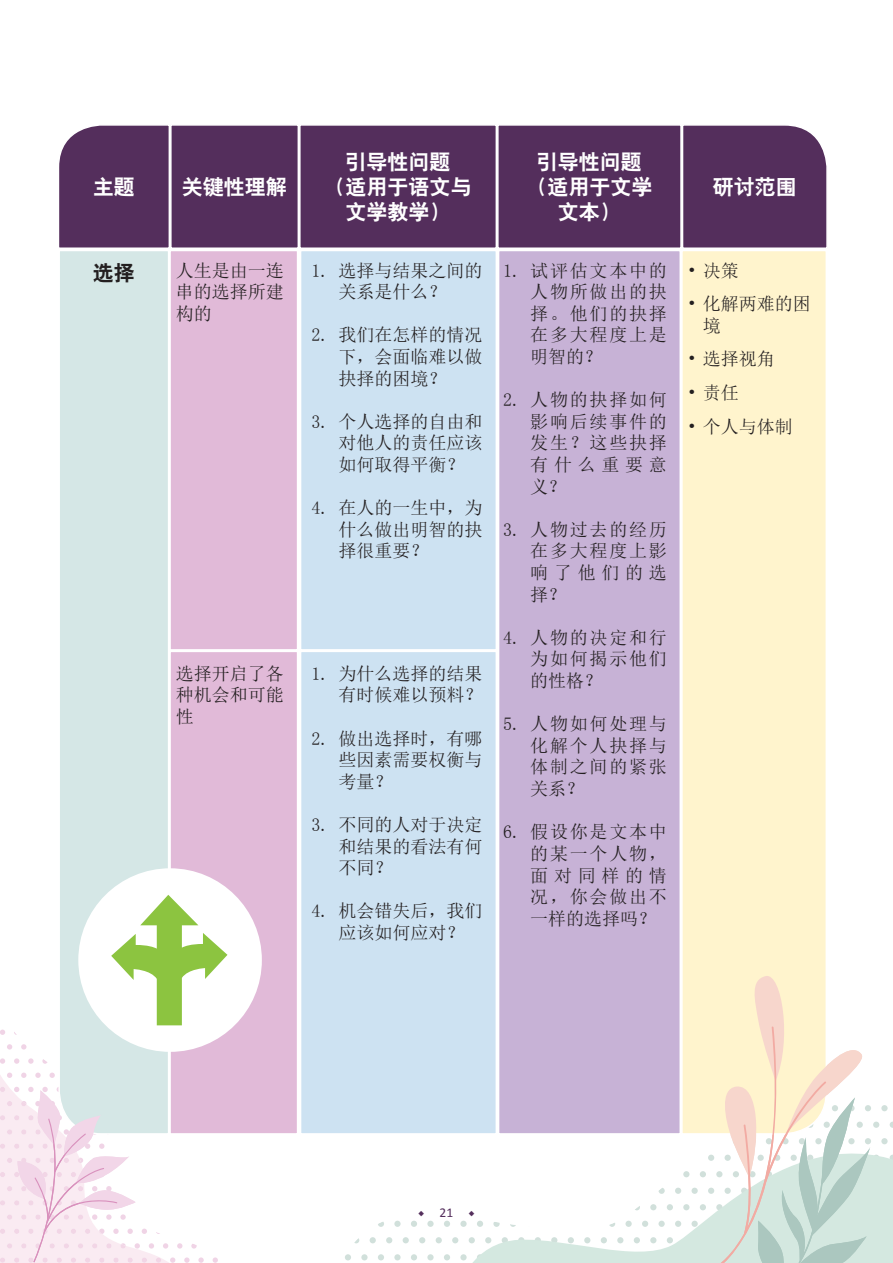
<style>
.page{position:relative;width:893px;height:1263px;background:#fff}
.page>*{position:absolute;margin:0;border:0;box-sizing:border-box;transform-origin:0 0}
.t1{font:21px/25.2px "H Yb 2 gj";color:#fff;text-align:center}
.t2{font:21px "H Yb 2 gj";color:#231f20}
.t3{font:18px/21.6px "Sim Sun";color:#231f20;text-align:justify}
.t4{font:13.5px "Minion Pro";color:#542e5c}
.s1{font-family:"Calibri"}
</style>
<div class="page">
<svg style="left:378px;top:1222px;width:6px;height:5px"></svg>
<div style="left:394px;top:1221px;width:7px;height:6px;background:#d1e0db;border-radius:50%"></div>
<svg style="left:411px;top:1221px;width:6px;height:6px"></svg>
<div style="left:427px;top:1221px;width:7px;height:6px;background:#d1e0db;border-radius:50%"></div>
<svg style="left:444px;top:1221px;width:6px;height:6px"></svg>
<svg style="left:354px;top:1238px;width:5px;height:5px"></svg>
<svg style="left:370px;top:1237px;width:6px;height:6px"></svg>
<svg style="left:386px;top:1237px;width:6px;height:6px"></svg>
<svg style="left:403px;top:1237px;width:6px;height:6px"></svg>
<svg style="left:419px;top:1237px;width:6px;height:6px"></svg>
<svg style="left:436px;top:1237px;width:6px;height:6px"></svg>
<svg style="left:452px;top:1237px;width:6px;height:6px"></svg>
<svg style="left:345px;top:1254px;width:6px;height:6px"></svg>
<div style="left:361px;top:1254px;width:7px;height:6px;background:#d1e0db;border-radius:50%"></div>
<svg style="left:378px;top:1254px;width:6px;height:6px"></svg>
<div style="left:394px;top:1254px;width:7px;height:6px;background:#d1e0db;border-radius:50%"></div>
<svg style="left:411px;top:1254px;width:6px;height:6px"></svg>
<div style="left:427px;top:1254px;width:7px;height:6px;background:#d1e0db;border-radius:50%"></div>
<svg style="left:444px;top:1254px;width:6px;height:6px"></svg>
<svg style="left:458px;top:1105px;width:435px;height:158px"></svg>
<svg style="left:213px;top:1257px;width:5px;height:6px"></svg>
<svg style="left:0;top:1029px;width:5px;height:6px"></svg>
<div style="left:60px;top:251px;width:108px;height:793px;background:#d5e7e6"></div>
<div style="left:169px;top:250px;width:129px;height:401px;background:#e1bad8;border:2px solid #fff"></div>
<div style="left:169px;top:651px;width:129px;height:484px;background:#e1bad8;border:2px solid #fff"></div>
<div style="left:300px;top:250px;width:197px;height:401px;background:#cde2f2;border:2px solid #fff"></div>
<div style="left:300px;top:651px;width:197px;height:484px;background:#cde2f2;border:2px solid #fff"></div>
<div style="left:498px;top:250px;width:183px;height:885px;background:#c7b2d6;border:2px solid #fff"></div>
<div style="left:680px;top:250px;width:146px;height:885px;background:#fff4cd"></div>
<div style="left:683px;top:125px;width:144px;height:123px;background:#542e5c"></div>
<div style="left:299px;top:124px;width:198px;height:125px;background:#542e5c;border:2px solid #fff"></div>
<div style="left:497px;top:124px;width:185px;height:125px;background:#542e5c;border:2px solid #fff"></div>
<div style="left:170px;top:124px;width:129px;height:125px;background:#542e5c;border:2px solid #fff"></div>
<svg style="left:59px;top:124px;width:112px;height:125px"></svg>
<div style="left:78px;top:868px;width:184px;height:184px;background:#fff;border-radius:50%"></div>
<svg style="left:111px;top:895px;width:116px;height:130px"></svg>
<svg style="left:700px;top:972px;width:179px;height:291px"></svg>
<svg style="left:0;top:1044px;width:204px;height:219px"></svg>
<p class="t1" style="left:93px;top:174px;width:44px">主题</p>
<p class="t1" style="left:182px;top:174px;width:106px">关键性理解</p>
<p class="t1" style="left:324px;top:149px;width:149px">引导性问题<br>（适用于语文与文学教学）</p>
<p class="t1" style="left:526px;top:149px;width:127px">引导性问题（适用于文学文本）</p>
<p class="t2" style="left:93px;top:262px;width:43px">选择</p>
<p class="t3" style="left:176px;top:259px;width:109px">人生是由一连串的选择所建构的</p>
<p class="t3" style="left:311px;top:259px;width:172px;text-align:center">1. 选择与结果之间的关系是什么？</p>
<p class="t3" style="left:338px;top:324px;width:145px;text-indent:-27px">2. 我们在怎样的情况下，会面临难以做抉择的困境？</p>
<p class="t3" style="left:338px;top:411px;width:145px;text-indent:-27px">3. 个人选择的自由和对他人的责任应该如何取得平衡？</p>
<p class="t3" style="left:338px;top:497px;width:145px;text-indent:-27px">4. 在人的一生中，为什么做出明智的抉择很重要？</p>
<p class="t3" style="left:176px;top:662px;width:109px">选择开启了各种机会和可能性</p>
<p class="t3" style="left:311px;top:662px;width:172px;text-align:right">1. 为什么选择的结果有时候难以预料？</p>
<p class="t3" style="left:338px;top:727px;width:145px;text-indent:-27px">2. 做出选择时，有哪些因素需要权衡与考量？</p>
<p class="t3" style="left:338px;top:814px;width:145px;text-indent:-27px">3. 不同的人对于决定和结果的看法有何不同？</p>
<p class="t3" style="left:311px;top:900px;width:172px;text-align:center">4. 机会错失后，我们应该如何应对？</p>
<p class="t3" style="left:530px;top:259px;width:138px;text-indent:-27px">1. 试评估文本中的人物所做出的抉择。他们的抉择在多大程度上是明智的？</p>
<p class="t3" style="left:530px;top:389px;width:138px;text-indent:-27px">2. 人物的抉择如何影响后续事件的发生？这些抉择有什么重要意义？</p>
<p class="t3" style="left:530px;top:519px;width:138px;text-indent:-27px">3. 人物过去的经历在多大程度上影响了他们的选择？</p>
<p class="t3" style="left:530px;top:627px;width:138px;text-indent:-27px">4. 人物的决定和行为如何揭示他们的性格？</p>
<p class="t3" style="left:530px;top:713px;width:138px;text-indent:-27px">5. 人物如何处理与化解个人抉择与体制之间的紧张关系？</p>
<p class="t3" style="left:530px;top:821px;width:138px;text-indent:-27px">6. 假设你是文本中的某一个人物，面对同样的情况，你会做出不一样的选择吗？</p>
<p class="t1" style="left:713px;top:174px;width:86px">研讨范围</p>
<p class="t3" style="left:687px;top:259px;width:53px">• 决策</p>
<p class="t3" style="left:703px;top:293px;width:109px;text-indent:-15px">• 化解两难的困境</p>
<p class="t3" style="left:687px;top:348px;width:89px">• 选择视角</p>
<p class="t3" style="left:687px;top:382px;width:53px">• 责任</p>
<p class="t3" style="left:687px;top:415px;width:107px">• 个人与体制</p>
<p class="t4" style="left:418px;top:1204px;width:58px">◆ <span class="s1">21</span> ◆</p>
</div>
